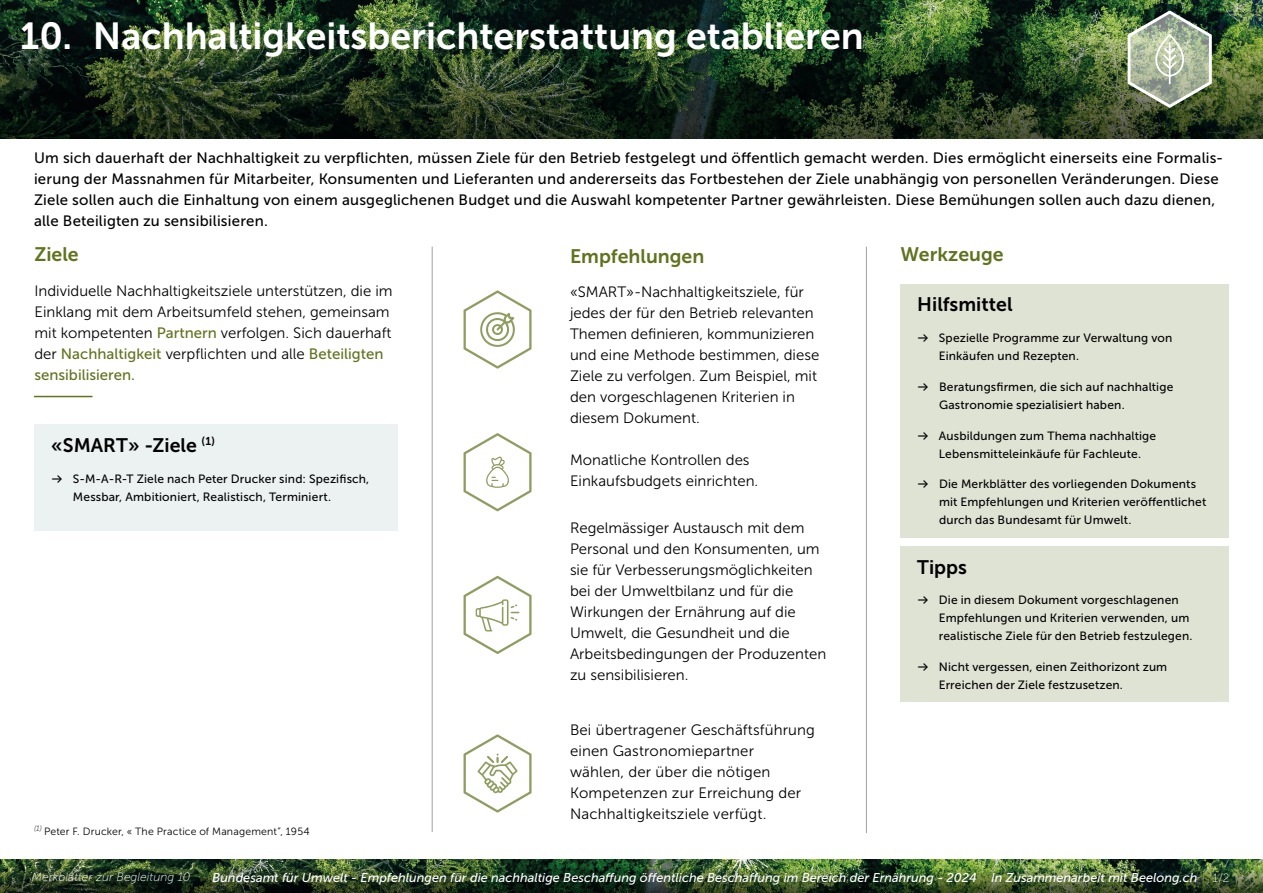
<style>
.page{position:relative;width:1263px;height:893px;background:#fff}
.page>*{position:absolute;margin:0;border:0;box-sizing:border-box;transform-origin:0 0}
.t1{font:37.5px "Museo Sans 700";color:#fff}
.t2{font:19.5px "Museo Sans 700";color:#020203}
.t3{font:19.5px "Museo Sans 700";color:#60731e}
.t4{font:15px/21px "Museo Sans 300";color:#000}
.t5{font:15px/21px "Museo Sans 500";letter-spacing:.015em;color:#020203}
.t6{font:15px/21px "Museo Sans 300";color:#020203}
.t7{font:italic 12.75px "Museo Sans 500";color:#fff}
.t8{font:12px/18px "Museo Sans 500";letter-spacing:.015em;color:#020203}
.t9{font:italic 12px "Museo Sans 100";color:#fff}
.t10{font:12px "Museo Sans 100";color:#fff}
.t11{font:10.5px "Museo Sans 300";letter-spacing:.02em;color:#020203}
.s1{font-family:"Museo Sans 500";color:#60731e}
.s2{font-family:"Mark OT";font-weight:500}
</style>
<div class="page">
<img style="left:0;top:0;width:1263px;height:138px">
<img style="left:0;top:859px;width:1263px;height:34px">
<div style="left:34px;top:424px;width:364px;height:107px;background:#ecf1f1"></div>
<hr style="left:34px;top:396px;width:59px;height:1px;background:#60731e">
<hr style="left:432px;top:247px;width:1px;height:585px;background:#a2a1a1">
<hr style="left:866px;top:247px;width:1px;height:586px;background:#a2a1a1">
<div style="left:900px;top:284px;width:329px;height:253px;background:#dfe3d4"></div>
<div style="left:900px;top:546px;width:329px;height:156px;background:#dfe3d4"></div>
<svg style="left:463px;top:433px;width:68px;height:78px"></svg>
<svg style="left:463px;top:576px;width:68px;height:78px"></svg>
<svg style="left:463px;top:734px;width:68px;height:79px"></svg>
<svg style="left:463px;top:290px;width:68px;height:79px"></svg>
<img style="left:1127px;top:11px;width:85px;height:97px">
<p class="t1" style="left:20px;top:16px;width:53px">10.</p>
<p class="t1" style="left:93px;top:16px;width:772px">Nachhaltigkeitsberichterstattung etablieren</p>
<p class="t5" style="left:34px;top:147px;width:1191px">Um sich dauerhaft der Nachhaltigkeit zu verpflichten, müssen Ziele für den Betrieb festgelegt und öffentlich gemacht werden. Dies ermöglicht einerseits eine Formalis&shy;ierung der Massnahmen für Mitarbeiter, Konsumenten und Lieferanten und andererseits das Fortbestehen der Ziele unabhängig von personellen Veränderungen. Diese Ziele sollen auch die Einhaltung von einem ausgeglichenen Budget und die Auswahl kompetenter Partner gewährleisten. Diese Bemühungen sollen auch dazu dienen, alle Beteiligten zu sensibilisieren.</p>
<p class="t3" style="left:34px;top:243px;width:46px">Ziele</p>
<p class="t3" style="left:900px;top:243px;width:105px">Werkzeuge</p>
<p class="t3" style="left:570px;top:245px;width:136px">Empfehlungen</p>
<p class="t4" style="left:570px;top:281px;width:251px">«SMART»-Nachhaltigkeitsziele, für jedes der für den Betrieb relevanten Themen definieren, kommunizieren und eine Methode bestimmen, diese Ziele zu verfolgen. Zum Beispiel, mit den vorgeschlagenen Kriterien in diesem Dokument.</p>
<p class="t4" style="left:570px;top:449px;width:190px">Monatliche Kontrollen des<br>Einkaufsbudgets einrichten.</p>
<p class="t4" style="left:570px;top:517px;width:258px">Regelmässiger Austausch mit dem<br>Personal und den Konsumenten, um sie für Verbesserungsmöglichkeiten bei der Umweltbilanz und für die<br>Wirkungen der Ernährung auf die<br>Umwelt, die Gesundheit und die<br>Arbeitsbedingungen der Produzenten zu sensibilisieren.</p>
<p class="t6" style="left:34px;top:280px;width:360px">Individuelle Nachhaltigkeitsziele unterstützen, die im Einklang mit dem Arbeitsumfeld stehen, gemeinsam mit kompetenten <span class="s1">Partnern</span> verfolgen. Sich dauerhaft der <span class="s1">Nachhaltigkeit</span> verpflichten und alle <span class="s1">Beteiligten sensibilisieren.</span></p>
<p class="t2" style="left:917px;top:294px;width:97px">Hilfsmittel</p>
<p class="t8" style="left:939px;top:329px;width:235px;text-indent:-22px"><span class="s2">→</span> Spezielle Programme zur Verwaltung von<br>Einkäufen und Rezepten.</p>
<p class="t8" style="left:939px;top:378px;width:236px;text-indent:-22px"><span class="s2">→</span> Beratungsfirmen, die sich auf nachhaltige<br>Gastronomie spezialisiert haben.</p>
<p class="t8" style="left:917px;top:427px;width:240px;text-align:center"><span class="s2">→</span> Ausbildungen zum Thema nachhaltige<br>Lebensmitteleinkäufe für Fachleute.</p>
<p class="t8" style="left:939px;top:475px;width:269px;text-indent:-22px"><span class="s2">→</span> Die Merkblätter des vorliegenden Dokuments mit Empfehlungen und Kriterien veröffentlichet durch das Bundesamt für Umwelt.</p>
<p class="t2" style="left:917px;top:556px;width:51px">Tipps</p>
<p class="t8" style="left:939px;top:591px;width:255px;text-indent:-22px"><span class="s2">→</span> Die in diesem Dokument vorgeschlagenen<br>Empfehlungen und Kriterien verwenden, um realistische Ziele für den Betrieb festzulegen.</p>
<p class="t8" style="left:939px;top:658px;width:230px;text-indent:-22px"><span class="s2">→</span> Nicht vergessen, einen Zeithorizont zum<br>Erreichen der Ziele festzusetzen.</p>
<p class="t2" style="left:51px;top:434px;width:165px">« SMART » -Ziele <sup>(</sup> <sup>1</sup> <sup>)</sup></p>
<p class="t8" style="left:73px;top:469px;width:298px;text-indent:-22px"><span class="s2">→</span> S-M-A-R-T Ziele nach Peter Drucker sind: Spezifisch,<br>Messbar, Ambitioniert, Realistisch, Terminiert.</p>
<p class="t4" style="left:570px;top:719px;width:247px">Bei übertragener Geschäftsführung einen Gastronomiepartner<br>wählen, der über die nötigen<br>Kompetenzen zur Erreichung der<br>Nachhaltigkeitsziele verfügt.</p>
<p class="t11" style="left:34px;top:826px;width:277px"><sup>(</sup> <sup>1</sup> <sup>)</sup> Peter F. Drucker, « The Practice of Management”, 1954</p>
<p class="t9" style="left:32px;top:870px;width:160px">Merkblätter zur Begleitung 10</p>
<p class="t7" style="left:212px;top:871px;width:766px">Bundesamt für Umwelt - Empfehlungen für die nachhaltige Beschaffung öffentliche Beschaffung im Bereich der Ernährung - 2024</p>
<p class="t7" style="left:991px;top:871px;width:208px">In Zusammenarbeit mit Beelong.ch</p>
<p class="t10" style="left:1213px;top:871px;width:18px">1/2</p>
</div>
